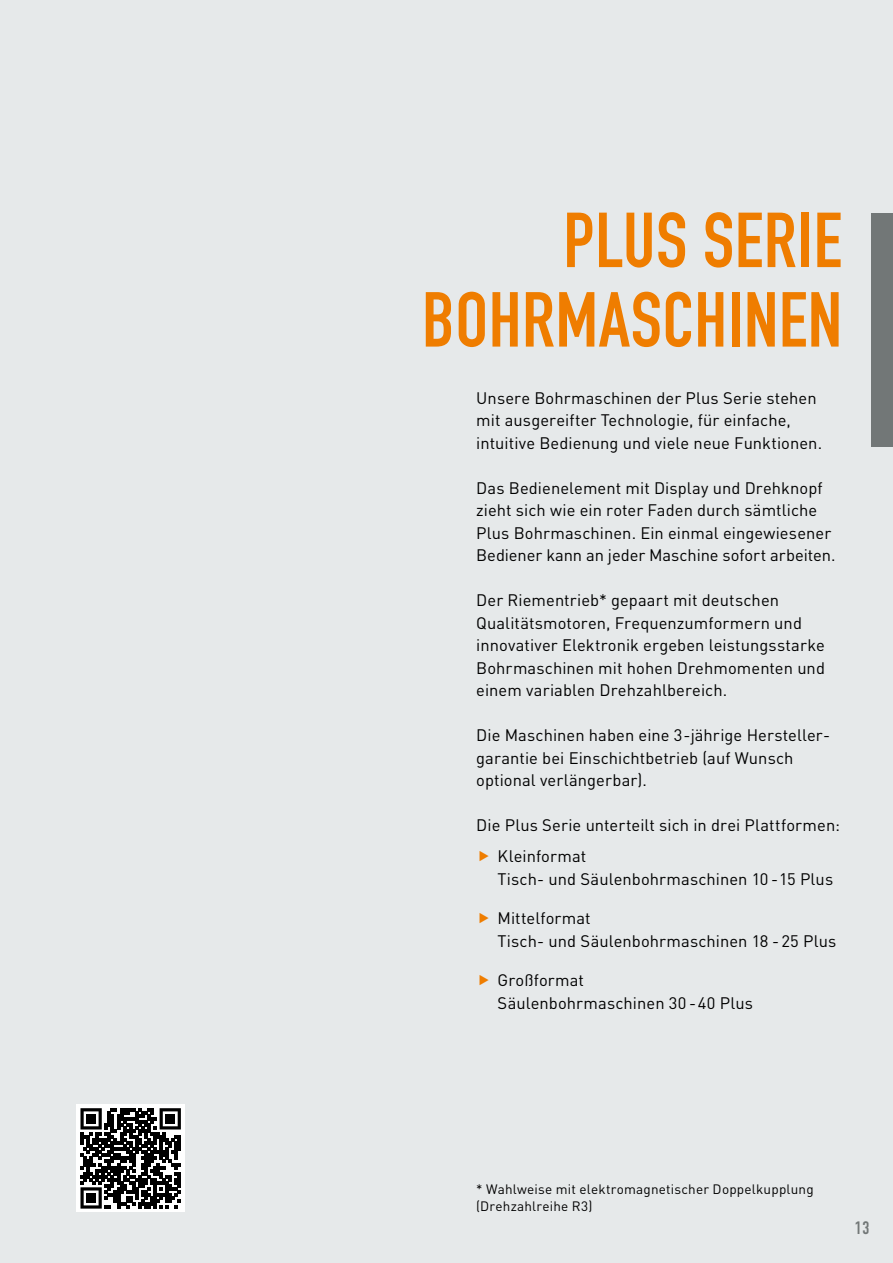
<style>
.page{position:relative;width:893px;height:1263px;background:#e6e9ea}
.page>*{position:absolute;margin:0;border:0;box-sizing:border-box;transform-origin:0 0}
.t1{font:700 76.5px/79.5px "DIN Condensed";letter-spacing:.01em;color:#ef7d00;text-align:right}
.t2{font:18px "DIN Condensed";color:#727777}
.t3{font:16.5px/22.5px "DIN Pro";letter-spacing:.005em;color:#000}
.t4{font:13.5px/17.2px "DIN Pro";letter-spacing:.015em;color:#000}
.s1{font-style:inherit}
</style>
<div class="page">
<div style="left:77px;top:1104px;width:108px;height:108px;background:#fff"></div>
<svg style="left:80px;top:1108px;width:101px;height:100px"></svg>
<div style="left:87px;top:1114px;width:9px;height:9px;background:#000"></div>
<div style="left:166px;top:1114px;width:9px;height:9px;background:#000"></div>
<div style="left:87px;top:1193px;width:9px;height:9px;background:#000"></div>
<div style="left:872px;top:213px;width:21px;height:233px;background:#727777"></div>
<h1 class="t1" style="left:422px;top:200px;width:421px">PLUS SERIE<br>BOHRMASCHINEN</h1>
<p class="t3" style="left:476px;top:386px;width:347px">Unsere Bohrmaschinen der Plus Serie stehen mit ausgereifter Technologie, für einfache, intuitive Bedienung und viele neue Funktionen.</p>
<p class="t3" style="left:476px;top:476px;width:361px">Das Bedienelement mit Display und Drehknopf zieht sich wie ein roter Faden durch sämtliche Plus Bohrmaschinen. Ein einmal eingewiesener Bediener kann an jeder Maschine sofort arbeiten.</p>
<p class="t3" style="left:476px;top:588px;width:350px">Der Riementrieb* gepaart mit deutschen Qualitätsmotoren, Frequenzumformern und innovativer Elektronik ergeben leistungsstarke Bohrmaschinen mit hohen Drehmomenten und einem variablen Drehzahlbereich.</p>
<p class="t3" style="left:476px;top:723px;width:355px">Die Maschinen haben eine 3-jährige Hersteller&shy;garantie bei Einschichtbetrieb (auf Wunsch optional verlängerbar).</p>
<p class="t3" style="left:497px;top:809px;width:344px;line-height:31px;text-indent:-21px">Die Plus Serie unterteilt sich in drei Plattformen:<br><span class="s1">K</span>leinformat</p>
<p class="t3" style="left:497px;top:867px;width:337px">Tisch- und Säulenbohrmaschinen 10 - 15 Plus</p>
<p class="t3" style="left:497px;top:906px;width:340px">Mittelformat<br>Tisch- und Säulenbohrmaschinen 18 - 25 Plus</p>
<p class="t3" style="left:498px;top:968px;width:257px">Großformat<br>Säulenbohrmaschinen 30 - 40 Plus</p>
<p class="t4" style="left:476px;top:1180px;width:339px">* Wahlweise mit elektromagnetischer Doppelkupplung (Drehzahlreihe R3)</p>
<p class="t2" style="left:854px;top:1218px;width:17px">13</p>
</div>
